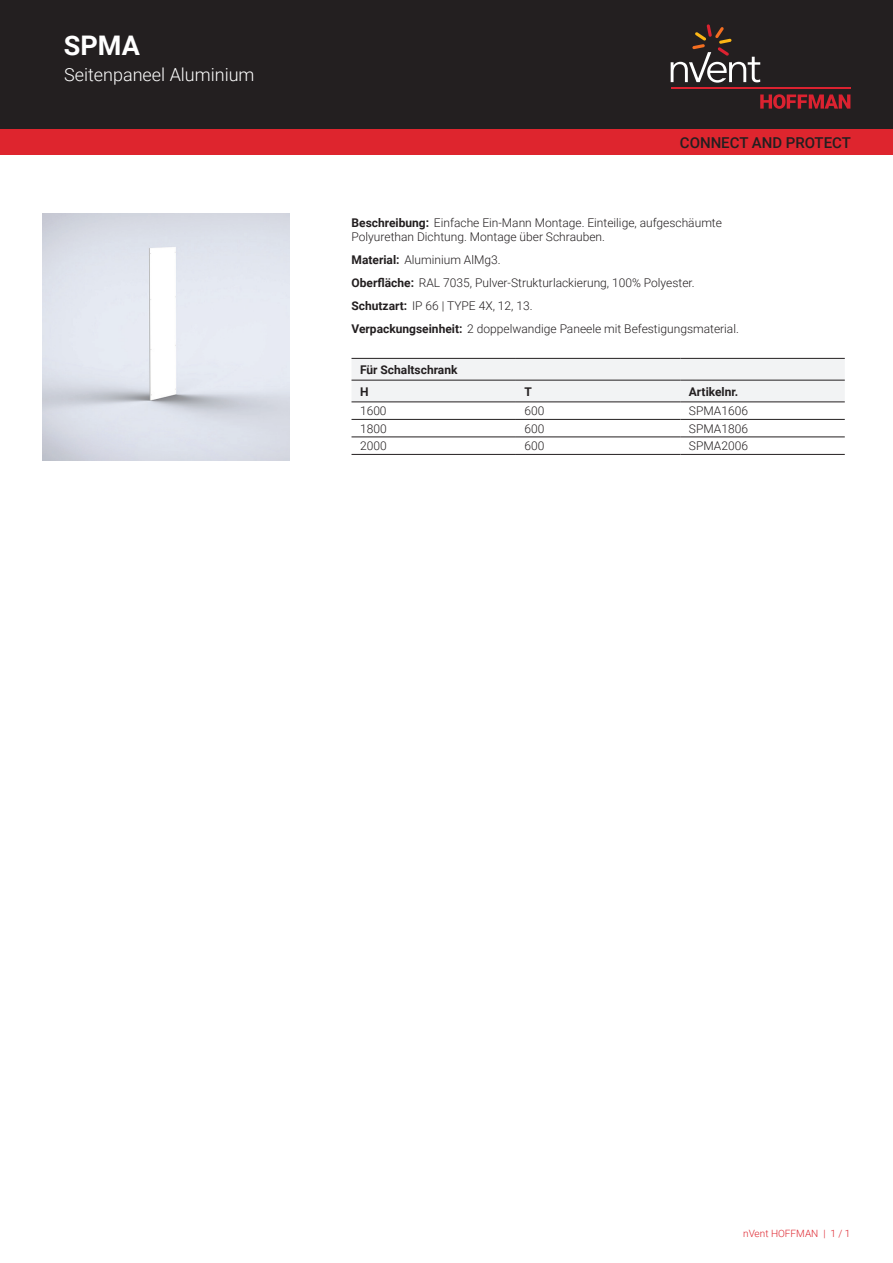
<style>
.page{position:relative;width:893px;height:1263px;background:#fff}
.page>*{position:absolute;margin:0;border:0;box-sizing:border-box;transform-origin:0 0}
.t1{font:700 27px "Roboto";color:#fff}
.t2{font:300 18px "Roboto";color:#fff}
.t3{font:500 15px "Roboto";color:#231f20}
.t4{font:300 12px/23px "Roboto";color:#231f20}
.t5{font:700 12px/21.8px "Roboto";color:#231f20}
.t6{font:300 10.05px "Roboto";color:#de252e}
.s1{font-weight:700}
</style>
<div class="page">
<div style="left:0;top:0;width:893px;height:129px;background:#231f20"></div>
<svg style="left:760px;top:94px;width:90px;height:15px"></svg>
<hr style="left:671px;top:88px;width:179px;height:1px;background:#db2230">
<svg style="left:671px;top:24px;width:89px;height:59px"></svg>
<div style="left:0;top:129px;width:893px;height:26px;background:#de252e"></div>
<div style="left:351px;top:359px;width:494px;height:43px;background:#f2f3f4"></div>
<hr style="left:351px;top:358px;width:165px;height:1px;background:#231f20">
<hr style="left:516px;top:358px;width:164px;height:1px;background:#231f20">
<hr style="left:680px;top:358px;width:165px;height:1px;background:#231f20">
<hr style="left:351px;top:419px;width:165px;height:1px;background:#231f20">
<hr style="left:516px;top:419px;width:164px;height:1px;background:#231f20">
<hr style="left:680px;top:419px;width:165px;height:1px;background:#231f20">
<hr style="left:351px;top:437px;width:165px;height:1px;background:#231f20">
<hr style="left:516px;top:437px;width:164px;height:1px;background:#231f20">
<hr style="left:680px;top:437px;width:165px;height:1px;background:#231f20">
<hr style="left:351px;top:454px;width:165px;height:1px;background:#231f20">
<hr style="left:516px;top:454px;width:164px;height:1px;background:#231f20">
<hr style="left:680px;top:454px;width:165px;height:1px;background:#231f20">
<hr style="left:351px;top:380px;width:165px;height:1px;background:#231f20">
<hr style="left:516px;top:380px;width:164px;height:1px;background:#231f20">
<hr style="left:680px;top:380px;width:165px;height:1px;background:#231f20">
<hr style="left:351px;top:402px;width:165px;height:1px;background:#231f20">
<hr style="left:516px;top:402px;width:164px;height:1px;background:#231f20">
<hr style="left:680px;top:402px;width:165px;height:1px;background:#231f20">
<h1 class="t1" style="left:64px;top:27px;width:78px">SPMA</h1>
<h2 class="t2" style="left:64px;top:62px;width:192px">Seitenpaneel Aluminium</h2>
<p class="t3" style="left:680px;top:132px;width:173px">CONNECT AND PROTECT</p>
<p class="t4" style="left:351px;top:215px;width:372px;line-height:14.4px"><span class="s1">Beschreibung:</span> Einfache Ein-Mann Montage. Einteilige, aufgeschäumte<br>Polyurethan Dichtung. Montage über Schrauben.</p>
<p class="t4" style="left:351px;top:248px;width:389px"><span class="s1">Material:</span> Aluminium AlMg3.<br><span class="s1">Oberfläche:</span> RAL 7035, Pulver-Strukturlackierung, 100% Polyester.<br><span class="s1">Schutzart:</span> IP 66 | TYPE 4X, 12, 13.<br><span class="s1">Verpackungseinheit:</span> 2 doppelwandige Paneele mit Befestigungsmaterial.</p>
<p class="t5" style="left:360px;top:358px;width:99px">Für Schaltschrank<br>H</p>
<p class="t5" style="left:524px;top:380px;width:9px">T</p>
<p class="t5" style="left:689px;top:380px;width:51px">Artikelnr.</p>
<p class="t4" style="left:360px;top:399px;width:28px">1600</p>
<p class="t4" style="left:524px;top:399px;width:21px">600</p>
<p class="t4" style="left:689px;top:399px;width:61px">SPMA1606</p>
<p class="t4" style="left:360px;top:416px;width:28px">1800</p>
<p class="t4" style="left:524px;top:416px;width:21px">600</p>
<p class="t4" style="left:689px;top:416px;width:61px">SPMA1806</p>
<p class="t4" style="left:360px;top:434px;width:28px">2000</p>
<p class="t4" style="left:524px;top:434px;width:21px">600</p>
<p class="t4" style="left:689px;top:434px;width:61px">SPMA2006</p>
<p class="t6" style="left:743px;top:1226px;width:109px">nVent HOFFMAN | 1 / 1</p>
</div>
